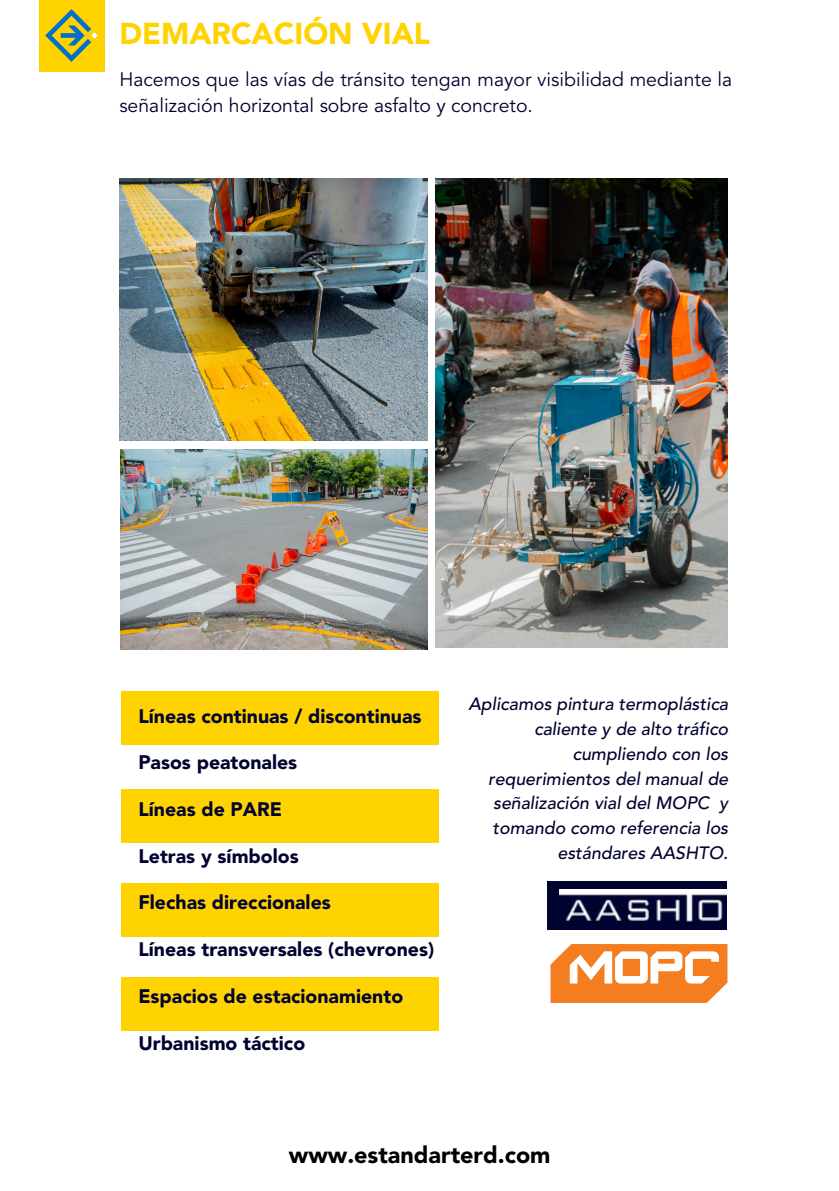
<style>
.page{position:relative;width:839px;height:1191px;background:#fff}
.page>*{position:absolute;margin:0;border:0;box-sizing:border-box;transform-origin:0 0}
.t1{font:900 30px "Avenir LT Pro";color:#ffd300}
.t2{font:900 23.4px "Avenir LT Pro";color:#000}
.t3{font:900 19.4px "Avenir LT Pro";color:#00032f}
.t4{font:19.4px/26.2px "Avenir LT Pro";color:#00032f}
.t5{font:italic 500 17.8px/24.8px "Avenir LT Pro";color:#00032f;text-align:right}
</style>
<div class="page">
<div style="left:39px;top:0;width:65px;height:71px;background:#ffd300"></div>
<img style="left:119px;top:178px;width:308px;height:263px">
<img style="left:435px;top:178px;width:292px;height:470px">
<img style="left:121px;top:449px;width:306px;height:200px">
<div style="left:121px;top:692px;width:317px;height:53px;background:#ffd300"></div>
<div style="left:121px;top:790px;width:317px;height:53px;background:#ffd300"></div>
<div style="left:121px;top:883px;width:317px;height:53px;background:#ffd300"></div>
<div style="left:121px;top:977px;width:317px;height:53px;background:#ffd300"></div>
<div style="left:547px;top:881px;width:180px;height:49px;background:#00032f"></div>
<img style="left:559px;top:889px;width:168px;height:32px">
<img style="left:550px;top:944px;width:177px;height:59px">
<img style="left:45px;top:9px;width:53px;height:53px">
<h1 class="t1" style="left:119px;top:22px;width:312px">DEMARCACIÓN VIAL</h1>
<p class="t4" style="left:119px;top:67px;width:614px">Hacemos que las vías de tránsito tengan mayor visibilidad mediante la señalización horizontal sobre asfalto y concreto.</p>
<p class="t3" style="left:138px;top:708px;width:285px">Líneas continuas / discontinuas</p>
<p class="t3" style="left:138px;top:755px;width:160px">Pasos peatonales</p>
<p class="t3" style="left:138px;top:801px;width:145px">Líneas de PARE</p>
<p class="t3" style="left:138px;top:848px;width:162px">Letras y símbolos</p>
<p class="t3" style="left:138px;top:895px;width:194px">Flechas direccionales</p>
<p class="t3" style="left:138px;top:942px;width:297px">Líneas transversales (chevrones)</p>
<p class="t3" style="left:138px;top:988px;width:266px">Espacios de estacionamiento</p>
<p class="t3" style="left:138px;top:1035px;width:168px">Urbanismo táctico</p>
<p class="t5" style="left:468px;top:693px;width:261px">Aplicamos pintura termoplástica caliente y de alto tráfico cumpliendo con los requerimientos del manual de señalización vial del MOPC y tomando como referencia los estándares AASHTO.</p>
<p class="t2" style="left:289px;top:1145px;width:263px">www.estandarterd.com</p>
</div>
